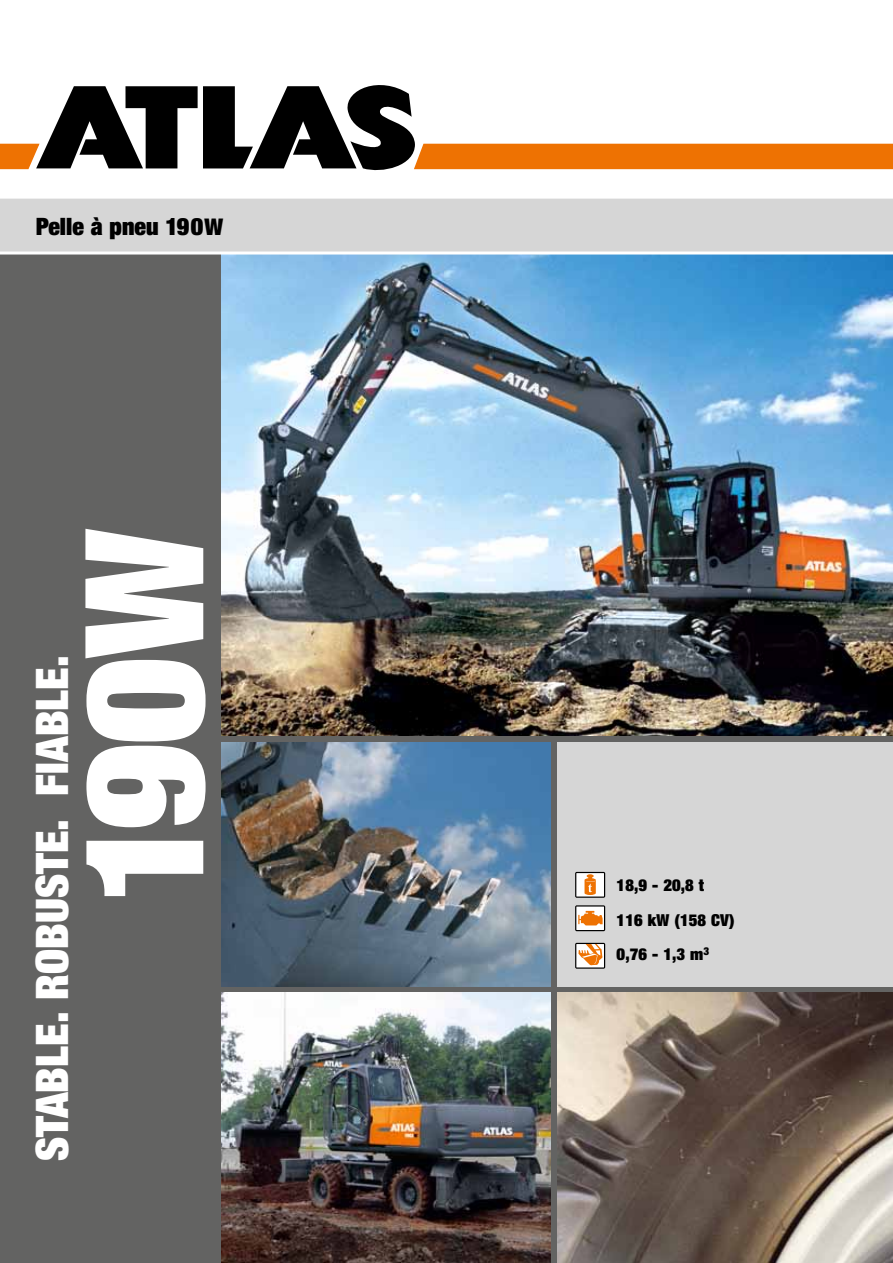
<style>
.page{position:relative;width:893px;height:1263px;background:#fff}
.page>*{position:absolute;margin:0;border:0;box-sizing:border-box;transform-origin:0 0}
.t1{font:900 expanded 165px "Helvetica Neue";color:#fff}
.t2{font:900 expanded 45px "Helvetica Neue";color:#fff}
.t3{font:900 expanded 24px "Helvetica Neue";color:#000}
.t4{font:900 expanded 16.5px/34.5px "Helvetica Neue";letter-spacing:.01em;color:#000}
.s1{font-size:23.1px}
</style>
<div class="page">
<div style="left:0;top:253px;width:893px;height:1010px;background:#636362"></div>
<svg style="left:0;top:85px;width:893px;height:86px"></svg>
<img style="left:221px;top:993px;width:330px;height:270px">
<img style="left:557px;top:993px;width:336px;height:270px">
<img style="left:221px;top:742px;width:330px;height:244px">
<div style="left:557px;top:742px;width:336px;height:244px;background:#d6d6d6"></div>
<img style="left:221px;top:254px;width:672px;height:482px">
<svg style="left:0;top:198px;width:893px;height:56px;background:#d8d8d8"></svg>
<div style="left:575px;top:872px;width:30px;height:26px;background:#8d8d8d;border-radius:2px"></div>
<div style="left:576px;top:873px;width:28px;height:23px;background:#fff"></div>
<svg style="left:584px;top:874px;width:12px;height:21px"></svg>
<svg style="left:575px;top:905px;width:30px;height:26px"></svg>
<div style="left:576px;top:906px;width:28px;height:24px;background:#fff"></div>
<svg style="left:578px;top:911px;width:25px;height:14px"></svg>
<div style="left:575px;top:943px;width:30px;height:26px;background:#7c7c7c;border-radius:2px"></div>
<div style="left:576px;top:944px;width:28px;height:23px;background:#fff"></div>
<svg style="left:576px;top:944px;width:27px;height:22px"></svg>
<h3 class="t3" style="left:36px;top:211px;width:189px">Pelle à pneu 190<span class="s1">W</span></h3>
<h2 class="t2" style="left:23px;top:1161px;width:507px;rotate:-90deg">STABLE. ROBUSTE. FIABLE.</h2>
<h1 class="t1" style="left:39px;top:904px;width:377px;rotate:-90deg">190W</h1>
<p class="t4" style="left:617px;top:868px;width:120px">18,9 - 20,8 t<br>116 kW (158 CV)<br>0,76 - 1,3 m<sup>3</sup></p>
</div>
